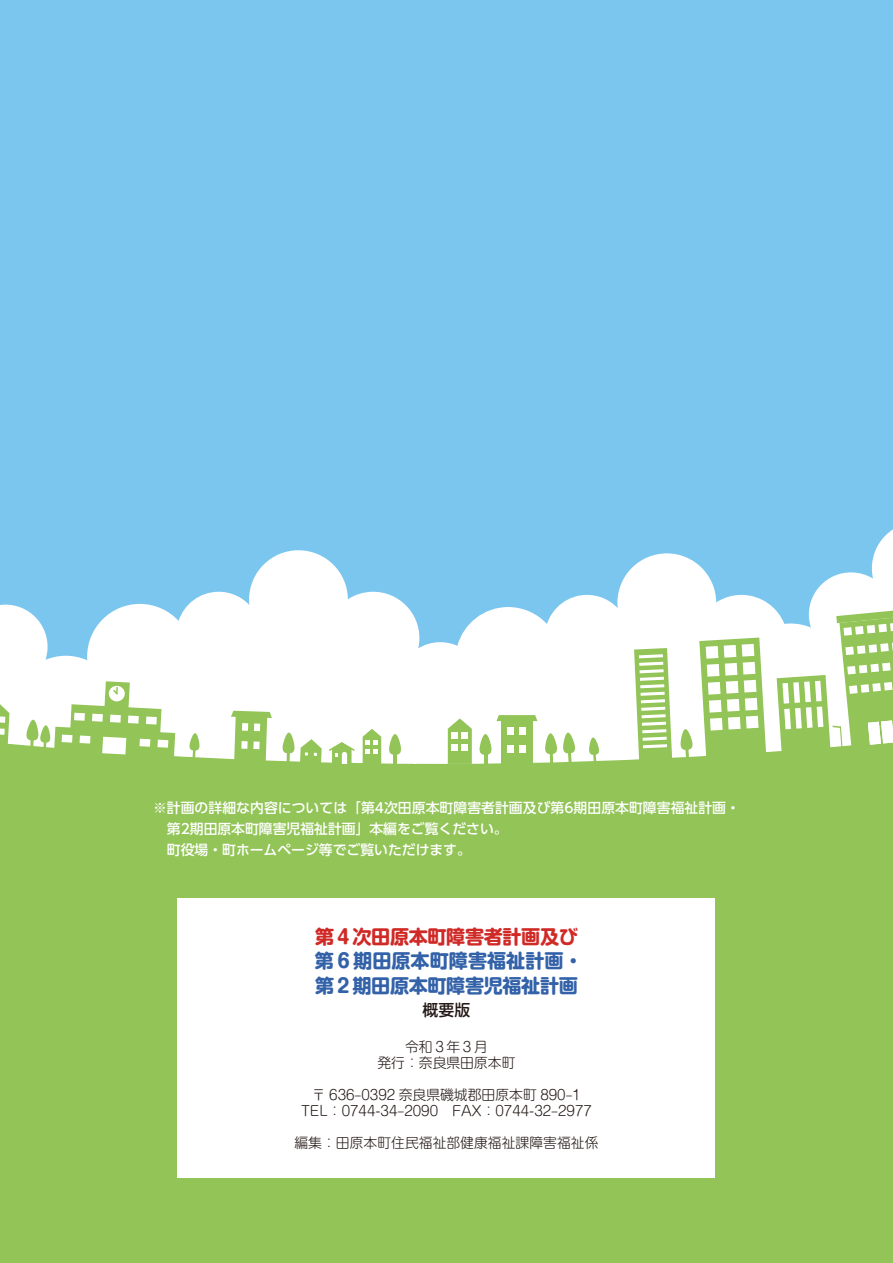
<style>
.page{position:relative;width:893px;height:1263px;background:#fff}
.page>*{position:absolute;margin:0;border:0;box-sizing:border-box;transform-origin:0 0}
.t1{font:700 19.2px/24.5px "Shin M Go Pr 6 N";letter-spacing:-.02em;color:#3362a9}
.t2{font:700 19.2px "Shin M Go Pr 6 N";letter-spacing:-.02em;color:#d02a27}
.t3{font:500 15.9px "Shin M Go Pr 6 N";color:#231916}
.t4{font:300 13.8px/15.9px "Shin M Go Pr 6 N";color:#231916;text-align:center}
.t5{font:500 13.8px "UD Shin Go Pr 6";color:#fff}
</style>
<div class="page">
<div style="left:0;top:0;width:893px;height:816px;background:#7bc6ef"></div>
<svg style="left:0;top:529px;width:893px;height:175px;fill:#fff"></svg>
<div style="left:0;top:704px;width:893px;height:559px;background:#92c457"></div>
<svg style="left:699px;top:637px;width:67px;height:121px;background:#bbda97"></svg>
<svg style="left:231px;top:711px;width:41px;height:50px;background:#abd17e"></svg>
<div style="left:242px;top:723px;width:6px;height:8px;background:#fff"></div>
<div style="left:254px;top:723px;width:6px;height:8px;background:#fff"></div>
<div style="left:241px;top:741px;width:7px;height:8px;background:#fff"></div>
<div style="left:253px;top:741px;width:7px;height:8px;background:#fff"></div>
<svg style="left:389px;top:734px;width:13px;height:30px"></svg>
<svg style="left:545px;top:732px;width:31px;height:31px"></svg>
<svg style="left:589px;top:737px;width:11px;height:25px"></svg>
<svg style="left:680px;top:729px;width:13px;height:30px"></svg>
<svg style="left:189px;top:733px;width:11px;height:25px"></svg>
<svg style="left:282px;top:732px;width:40px;height:31px"></svg>
<svg style="left:0;top:702px;width:9px;height:46px"></svg>
<svg style="left:448px;top:718px;width:24px;height:46px"></svg>
<svg style="left:26px;top:681px;width:149px;height:76px;background:#cbe3b0"></svg>
<div style="left:501px;top:718px;width:32px;height:47px;background:#92c457"></div>
<svg style="left:496px;top:715px;width:41px;height:6px"></svg>
<div style="left:508px;top:727px;width:6px;height:8px;background:#fff"></div>
<div style="left:520px;top:727px;width:6px;height:8px;background:#fff"></div>
<div style="left:508px;top:745px;width:6px;height:8px;background:#fff"></div>
<div style="left:520px;top:745px;width:6px;height:8px;background:#fff"></div>
<svg style="left:329px;top:742px;width:26px;height:22px"></svg>
<svg style="left:363px;top:729px;width:18px;height:35px"></svg>
<svg style="left:415px;top:740px;width:8px;height:24px"></svg>
<svg style="left:777px;top:610px;width:116px;height:143px;background:#c6e0ac"></svg>
<svg style="left:634px;top:648px;width:38px;height:112px;background:#b8d892"></svg>
<svg style="left:479px;top:734px;width:13px;height:30px"></svg>
<div style="left:178px;top:898px;width:537px;height:280px;background:#fff"></div>
<p class="t5" style="left:153px;top:796px;width:588px">※計画の詳細な内容については「第4次田原本町障害者計画及び第6期田原本町障害福祉計画・</p>
<p class="t5" style="left:167px;top:817px;width:342px">第2期田原本町障害児福祉計画」本編をご覧ください。</p>
<p class="t5" style="left:153px;top:839px;width:319px">　町役場・町ホームページ等でご覧いただけます。</p>
<h1 class="t2" style="left:315px;top:920px;width:264px">第４次田原本町障害者計画及び</h1>
<h1 class="t1" style="left:315px;top:948px;width:269px">第６期田原本町障害福祉計画・第２期田原本町障害児福祉計画</h1>
<p class="t3" style="left:423px;top:997px;width:49px">概要版</p>
<p class="t4" style="left:377px;top:1038px;width:140px">令和３年３月<br>発行：奈良県田原本町</p>
<p class="t4" style="left:301px;top:1086px;width:292px">〒 636–0392 奈良県磯城郡田原本町 890–1<br>TEL：0744-34–2090　FAX：0744-32–2977</p>
<p class="t4" style="left:294px;top:1134px;width:306px">編集：田原本町住民福祉部健康福祉課障害福祉係</p>
</div>
